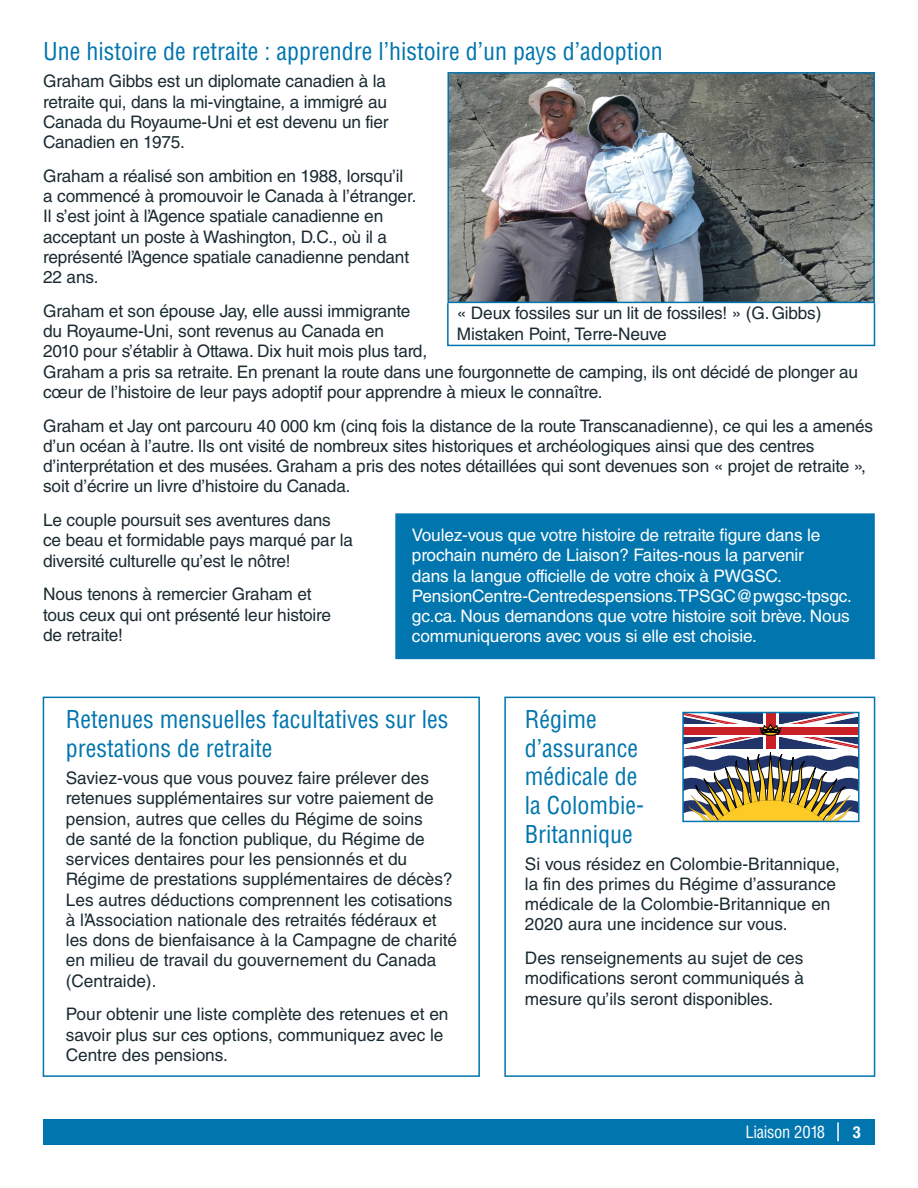
<style>
.page{position:relative;width:918px;height:1188px;background:#fff}
.page>*{position:absolute;margin:0;border:0;box-sizing:border-box;transform-origin:0 0}
.Titles_2{font:condensed 24px/28.7px "Helvetica LT Std";color:#0075ae}
.Body_2{font:17.25px/20.2px "Helvetica LT Std";letter-spacing:-.01em;color:#1b2b32}
.Body_2-2{font:17.25px/20.2px "Helvetica LT Std";letter-spacing:-.01em;color:#fff}
.t1{font:condensed 16.5px "Helvetica LT Std";letter-spacing:-.02em;color:#fff}
.t2{font:700 condensed 16.5px "Helvetica Neue LT Std";color:#fff}
</style>
<div class="page">
<div style="left:43px;top:1119px;width:832px;height:26px;background:#0075ae"></div>
<svg style="left:837px;top:1122px;width:2px;height:19px"></svg>
<div style="left:504px;top:697px;width:371px;height:380px;border:2px solid #0075ae"></div>
<div style="left:395px;top:513px;width:480px;height:146px;background:#0075ae;border:2px solid #0075ae"></div>
<img style="left:450px;top:75px;width:422px;height:225px">
<div style="left:447px;top:72px;width:428px;height:231px;border:2px solid #0075ae"></div>
<div style="left:447px;top:302px;width:428px;height:44px;border:2px solid #0075ae"></div>
<div style="left:43px;top:697px;width:437px;height:380px;border:2px solid #0075ae"></div>
<svg style="left:685px;top:715px;width:172px;height:104px"></svg>
<div style="left:682px;top:712px;width:178px;height:110px;border:2px solid #0075ae"></div>
<p class="Titles_2" style="left:43px;top:37px;width:621px">Une histoire de retraite : apprendre l’histoire d’un pays d’adoption</p>
<p class="Body_2" style="left:43px;top:71px;width:347px">Graham Gibbs est un diplomate canadien à la retraite qui, dans la mi-vingtaine, a immigré au Canada du Royaume-Uni et est devenu un fier Canadien en 1975.</p>
<p class="Body_2" style="left:43px;top:166px;width:375px">Graham a réalisé son ambition en 1988, lorsqu’il a commencé à promouvoir le Canada à l’étranger.<br>Il s’est joint à l’Agence spatiale canadienne en acceptant un poste à Washington, D.C., où il a représenté l’Agence spatiale canadienne pendant 22 ans.</p>
<p class="Body_2" style="left:43px;top:301px;width:817px">Graham et son épouse Jay, elle aussi immigrante<br>du Royaume-Uni, sont revenus au Canada en<br>2010 pour s’établir à Ottawa. Dix huit mois plus tard,<br>Graham a pris sa retraite. En prenant la route dans une fourgonnette de camping, ils ont décidé de plonger au cœur de l’histoire de leur pays adoptif pour apprendre à mieux le connaître.</p>
<p class="Body_2" style="left:43px;top:415px;width:832px">Graham et Jay ont parcouru 40 000 km (cinq fois la distance de la route Transcanadienne), ce qui les a amenés d’un océan à l’autre. Ils ont visité de nombreux sites historiques et archéologiques ainsi que des centres d’interprétation et des musées. Graham a pris des notes détaillées qui sont devenues son « projet de retraite », soit d’écrire un livre d’histoire du Canada.</p>
<p class="Body_2" style="left:43px;top:510px;width:311px">Le couple poursuit ses aventures dans ce beau et formidable pays marqué par la diversité culturelle qu’est le nôtre!</p>
<p class="Body_2" style="left:43px;top:584px;width:289px">Nous tenons à remercier Graham et tous ceux qui ont présenté leur histoire de retraite!</p>
<p class="Body_2" style="left:457px;top:303px;width:366px">« Deux fossiles sur un lit de fossiles! » (G.Gibbs)<br>Mistaken Point, Terre-Neuve</p>
<p class="Body_2-2" style="left:412px;top:525px;width:442px">Voulez-vous que votre histoire de retraite figure dans le prochain numéro de Liaison? Faites-nous la parvenir<br>dans la langue officielle de votre choix à PWGSC.<br>PensionCentre-Centredespensions.TPSGC@pwgsc-tpsgc. gc.ca. Nous demandons que votre histoire soit brève. Nous communiquerons avec vous si elle est choisie.</p>
<p class="Titles_2" style="left:66px;top:705px;width:384px">Retenues mensuelles facultatives sur les prestations de retraite</p>
<p class="Body_2" style="left:66px;top:768px;width:393px">Saviez-vous que vous pouvez faire prélever des retenues supplémentaires sur votre paiement de pension, autres que celles du Régime de soins<br>de santé de la fonction publique, du Régime de services dentaires pour les pensionnés et du Régime de prestations supplémentaires de décès?<br>Les autres déductions comprennent les cotisations à l’Association nationale des retraités fédéraux et les dons de bienfaisance à la Campagne de charité en milieu de travail du gouvernement du Canada (Centraide).</p>
<p class="Body_2" style="left:66px;top:1004px;width:384px">Pour obtenir une liste complète des retenues et en savoir plus sur ces options, communiquez avec le<br>Centre des pensions.</p>
<p class="Titles_2" style="left:525px;top:705px;width:121px">Régime d’assurance médicale de la Colombie-<br>Britannique</p>
<p class="Body_2" style="left:525px;top:853px;width:317px">Si vous résidez en Colombie-Britannique, la fin des primes du Régime d’assurance médicale de la Colombie-Britannique en 2020 aura une incidence sur vous.</p>
<p class="Body_2" style="left:525px;top:948px;width:281px;text-align:justify">Des renseignements au sujet de ces modifications seront communiqués à mesure qu’ils seront disponibles.</p>
<p class="t1" style="left:746px;top:1122px;width:81px">Liaison 2018</p>
<p class="t2" style="left:853px;top:1122px;width:9px">3</p>
</div>
